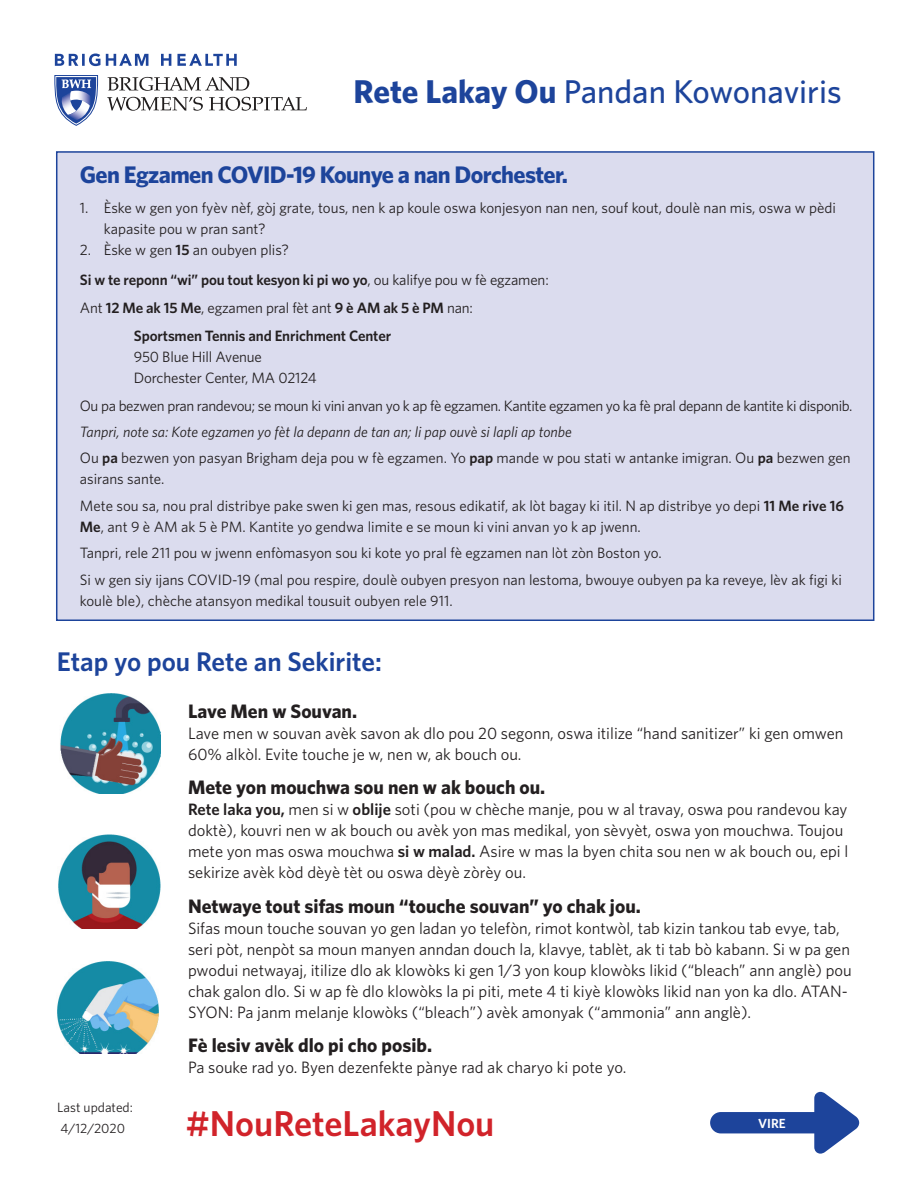
<style>
.page{position:relative;width:918px;height:1188px;background:#fff}
.page>*{position:absolute;margin:0;border:0;box-sizing:border-box;transform-origin:0 0}
.t1{font:600 36px "Whitney";color:#d1232a}
.t2{font:500 33px "Whitney";color:#1d449b}
.t3{font:600 27px "Whitney";color:#1d449b}
.t4{font:700 24px "Whitney";letter-spacing:-.025em;color:#1d449b}
.t5{font:700 19.5px "Whitney";color:#231f20}
.t6{font:16.5px/21px "Whitney";color:#231f20}
.t7{font:15px/21px "Whitney";color:#231f20}
.t8{font:15px "Whitney";letter-spacing:-.025em;color:#231f20}
.t9{font:600 15px "Whitney";letter-spacing:-.01em;color:#231f20}
.t10{font:italic 15px "Whitney";color:#231f20}
.t11{font:13.5px "Whitney";color:#231f20}
.t12{font:600 13.2px "Whitney";color:#fff}
.s1{font-weight:700}
.s2{font-weight:600}
.s3{font-weight:400}
</style>
<div class="page">
<div style="left:56px;top:151px;width:818px;height:470px;background:#dbdcee;border:2px solid #1d449b"></div>
<img style="left:58px;top:834px;width:103px;height:94px">
<img style="left:60px;top:693px;width:100px;height:101px">
<img style="left:57px;top:961px;width:102px;height:92px">
<svg style="left:54px;top:75px;width:44px;height:51px"></svg>
<svg style="left:107px;top:77px;width:200px;height:34px"></svg>
<svg style="left:55px;top:54px;width:182px;height:12px"></svg>
<svg style="left:710px;top:1092px;width:149px;height:62px"></svg>
<p class="t2" style="left:354px;top:71px;width:490px"><span class="s1">Rete Lakay Ou</span> Pandan Kowonaviris</p>
<p class="t4" style="left:80px;top:160px;width:490px">Gen Egzamen COVID-19 Kounye a nan Dorchester.</p>
<p class="t7" style="left:104px;top:197px;width:734px;text-indent:-24px">1. Èske w gen yon fyèv nèf, gòj grate, tous, nen k ap koule oswa konjesyon nan nen, souf kout, doulè nan mis, oswa w pèdi kapasite pou w pran sant?</p>
<p class="t7" style="left:80px;top:239px;width:211px">2. Èske w gen <span class="s2">15</span> an oubyen plis?</p>
<p class="t9" style="left:80px;top:271px;width:470px">Si w te reponn “wi” pou tout kesyon ki pi wo yo<span class="s3">, ou kalifye pou w fè egzamen:</span></p>
<p class="t7" style="left:80px;top:297px;width:395px">Ant <span class="s2">12 Me ak 15 Me</span>, egzamen pral fèt ant <span class="s2">9 è AM ak 5 è PM</span> nan:</p>
<p class="t9" style="left:134px;top:327px;width:259px">Sportsmen Tennis and Enrichment Center</p>
<p class="t7" style="left:134px;top:346px;width:130px">950 Blue Hill Avenue</p>
<p class="t7" style="left:134px;top:367px;width:184px">Dorchester Center, MA 02124</p>
<p class="t8" style="left:80px;top:397px;width:774px">Ou pa bezwen pran randevou; se moun ki vini anvan yo k ap fè egzamen. Kantite egzamen yo ka fè pral depann de kantite ki disponib.</p>
<p class="t10" style="left:80px;top:423px;width:494px">Tanpri, note sa: Kote egzamen yo fèt la depann de tan an; li pap ouvè si lapli ap tonbe</p>
<p class="t7" style="left:80px;top:447px;width:772px">Ou <span class="s2">pa</span> bezwen yon pasyan Brigham deja pou w fè egzamen. Yo <span class="s2">pap</span> mande w pou stati w antanke imigran. Ou <span class="s2">pa</span> bezwen gen asirans sante.</p>
<p class="t7" style="left:80px;top:495px;width:766px">Mete sou sa, nou pral distribye pake swen ki gen mas, resous edikatif, ak lòt bagay ki itil. N ap distribye yo depi <span class="s2">11 Me rive 16<br>Me</span>, ant 9 è AM ak 5 è PM. Kantite yo gendwa limite e se moun ki vini anvan yo k ap jwenn.</p>
<p class="t7" style="left:80px;top:542px;width:583px">Tanpri, rele 211 pou w jwenn enfòmasyon sou ki kote yo pral fè egzamen nan lòt zòn Boston yo.</p>
<p class="t7" style="left:80px;top:569px;width:764px">Si w gen siy ijans COVID-19 (mal pou respire, doulè oubyen presyon nan lestoma, bwouye oubyen pa ka reveye, lèv ak figi ki koulè ble), chèche atansyon medikal tousuit oubyen rele 911.</p>
<p class="t3" style="left:57px;top:646px;width:327px">Etap yo pou Rete an Sekirite:</p>
<p class="t11" style="left:57px;top:1100px;width:77px">Last updated:</p>
<p class="t11" style="left:60px;top:1121px;width:66px">4/12/2020</p>
<p class="t5" style="left:188px;top:699px;width:171px">Lave Men w Souvan.</p>
<p class="t6" style="left:188px;top:722px;width:657px">Lave men w souvan avèk savon ak dlo pou 20 segonn, oswa itilize “hand sanitizer” ki gen omwen<br>60% alkòl. Evite touche je w, nen w, ak bouch ou.</p>
<p class="t5" style="left:188px;top:776px;width:359px">Mete yon mouchwa sou nen w ak bouch ou.</p>
<p class="t6" style="left:188px;top:799px;width:662px"><span class="s2">Rete laka you,</span> men si w <span class="s2">oblije</span> soti (pou w chèche manje, pou w al travay, oswa pou randevou kay doktè), kouvri nen w ak bouch ou avèk yon mas medikal, yon sèvyèt, oswa yon mouchwa. Toujou mete yon mas oswa mouchwa <span class="s2">si w malad.</span> Asire w mas la byen chita sou nen w ak bouch ou, epi l sekirize avèk kòd dèyè tèt ou oswa dèyè zòrèy ou.</p>
<p class="t5" style="left:188px;top:894px;width:454px">Netwaye tout sifas moun “touche souvan” yo chak jou.</p>
<p class="t6" style="left:188px;top:917px;width:665px">Sifas moun touche souvan yo gen ladan yo telefòn, rimot kontwòl, tab kizin tankou tab evye, tab, seri pòt, nenpòt sa moun manyen anndan douch la, klavye, tablèt, ak ti tab bò kabann. Si w pa gen pwodui netwayaj, itilize dlo ak klowòks ki gen 1/3 yon koup klowòks likid (“bleach” ann anglè) pou chak galon dlo. Si w ap fè dlo klowòks la pi piti, mete 4 ti kiyè klowòks likid nan yon ka dlo. ATAN-SYON: Pa janm melanje klowòks (“bleach”) avèk amonyak (“ammonia” ann anglè).</p>
<p class="t5" style="left:188px;top:1034px;width:246px">Fè lesiv avèk dlo pi cho posib.</p>
<p class="t6" style="left:188px;top:1057px;width:440px">Pa souke rad yo. Byen dezenfekte pànye rad ak charyo ki pote yo.</p>
<p class="t1" style="left:186px;top:1102px;width:310px">#NouReteLakayNou</p>
<p class="t12" style="left:758px;top:1115px;width:29px">VIRE</p>
</div>
